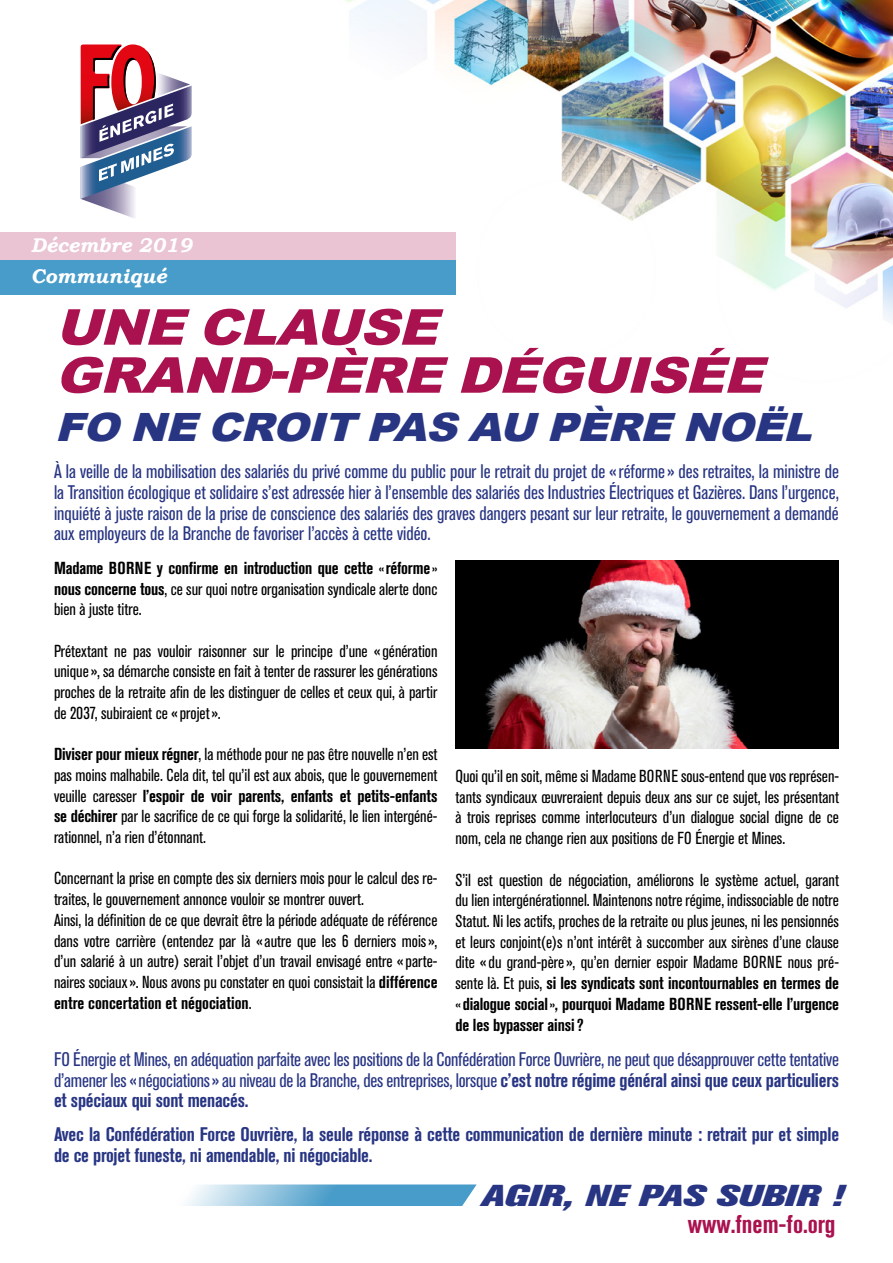
<style>
.page{position:relative;width:893px;height:1263px;background:#fff}
.page>*{position:absolute;margin:0;border:0;box-sizing:border-box;transform-origin:0 0}
.t1{font:italic 900 49.5px/48px "Arial";color:#aa114f;scale:1.1 1}
.t2{font:italic 900 39px "Arial";color:#283583;scale:1.1 1}
.t3{font:italic 800 30px "Akzidenz Grotesk Pro";color:#283583;scale:1.4 1}
.t4{font:700 condensed 25.5px "Akzidenz Grotesk Pro";color:#aa114f}
.t5{font:italic 700 19.8px "Bookman Old Style";color:#fff}
.t6{font:condensed 19.5px/20.7px "Akzidenz Grotesk Pro";letter-spacing:-.01em;color:#283583;text-align:justify}
.t7{font:700 condensed 19.5px/20.7px "Akzidenz Grotesk Pro";letter-spacing:-.01em;color:#283583}
.t8{font:condensed 17.25px/20.7px "Akzidenz Grotesk Pro";color:#000;text-align:justify}
.t9{font:700 condensed 17.25px/20.7px "Akzidenz Grotesk Pro";letter-spacing:-.01em;color:#000;text-align:justify}
.s1{font-weight:400}
.s2{font-weight:700}
</style>
<div class="page">
<svg style="left:186px;top:1184px;width:291px;height:22px;background:#7db8d8"></svg>
<img style="left:214px;top:0;width:679px;height:323px">
<svg style="left:80px;top:44px;width:112px;height:174px"></svg>
<div style="left:0;top:260px;width:455px;height:34px;background:#489cc9"></div>
<div style="left:0;top:232px;width:455px;height:28px;background:#eac4d3"></div>
<img style="left:455px;top:561px;width:384px;height:187px">
<p class="t5" style="left:31px;top:231px;width:163px">Décembre 2019</p>
<p class="t5" style="left:31px;top:261px;width:137px">Communiqué</p>
<h1 class="t1" style="left:55px;top:301px;width:661px">UNE CLAUSE<br>GRAND-PÈRE DÉGUISÉE</h1>
<h2 class="t2" style="left:55px;top:398px;width:703px">FO NE CROIT PAS AU PÈRE NOËL</h2>
<p class="t6" style="left:54px;top:460px;width:786px">À la veille de la mobilisation des salariés du privé comme du public pour le retrait du projet de «réforme» des retraites, la ministre de la Transition écologique et solidaire s’est adressée hier à l’ensemble des salariés des Industries Électriques et Gazières. Dans l’urgence, inquiété à juste raison de la prise de conscience des salariés des graves dangers pesant sur leur retraite, le gouvernement a demandé aux employeurs de la Branche de favoriser l’accès à cette vidéo.</p>
<p class="t9" style="left:54px;top:557px;width:385px">Madame BORNE y confirme en introduction que cette «réforme» nous concerne tous<span class="s1">, ce sur quoi notre organisation syndicale alerte donc bien à juste titre.</span></p>
<p class="t8" style="left:54px;top:640px;width:385px">Prétextant ne pas vouloir raisonner sur le principe d’une «génération unique», sa démarche consiste en fait à tenter de rassurer les générations proches de la retraite afin de les distinguer de celles et ceux qui, à partir de 2037, subiraient ce «projet».</p>
<p class="t8" style="left:54px;top:743px;width:385px"><span class="s2">Diviser pour mieux régner</span>, la méthode pour ne pas être nouvelle n’en est pas moins malhabile. Cela dit, tel qu’il est aux abois, que le gouvernement veuille caresser <span class="s2">l’espoir de voir parents, enfants et petits-enfants se déchirer</span> par le sacrifice de ce qui forge la solidarité, le lien intergéné&shy;rationnel, n’a rien d’étonnant.</p>
<p class="t8" style="left:54px;top:868px;width:385px;text-align:left">Concernant la prise en compte des six derniers mois pour le calcul des re&shy;traites, le gouvernement annonce vouloir se montrer ouvert.<br>Ainsi, la définition de ce que devrait être la période adéquate de référence dans votre carrière (entendez par là «autre que les 6 derniers mois», d’un salarié à un autre) serait l’objet d’un travail envisagé entre «parte&shy;naires sociaux». Nous avons pu constater en quoi consistait la <span class="s2">différence entre concertation et négociation</span>.</p>
<p class="t8" style="left:455px;top:765px;width:385px">Quoi qu’il en soit, même si Madame BORNE sous-entend que vos représen&shy;tants syndicaux œuvreraient depuis deux ans sur ce sujet, les présentant à trois reprises comme interlocuteurs d’un dialogue social digne de ce nom, cela ne change rien aux positions de FO Énergie et Mines.</p>
<p class="t8" style="left:455px;top:869px;width:385px">S’il est question de négociation, améliorons le système actuel, garant du lien intergénérationnel. Maintenons notre régime, indissociable de notre Statut. Ni les actifs, proches de la retraite ou plus jeunes, ni les pensionnés et leurs conjoint(e)s n’ont intérêt à succomber aux sirènes d’une clause dite «du grand-père», qu’en dernier espoir Madame BORNE nous pré&shy;sente là. Et puis, <span class="s2">si les syndicats sont incontournables en termes de « dialogue social», pourquoi Madame BORNE ressent-elle l’urgence de les bypasser ainsi ?</span></p>
<p class="t6" style="left:54px;top:1048px;width:786px">FO Énergie et Mines, en adéquation parfaite avec les positions de la Confédération Force Ouvrière, ne peut que désapprouver cette tentative d’amener les «négociations» au niveau de la Branche, des entreprises, lorsque <span class="s2">c’est notre régime général ainsi que ceux particuliers et spéciaux qui sont menacés.</span></p>
<p class="t7" style="left:54px;top:1123px;width:786px">Avec la Confédération Force Ouvrière, la seule réponse à cette communication de dernière minute : retrait pur et simple de ce projet funeste, ni amendable, ni négociable.</p>
<h3 class="t3" style="left:481px;top:1176px;width:260px">AGIR, NE PAS SUBIR !</h3>
<h3 class="t4" style="left:688px;top:1208px;width:149px">www.fnem-fo.org</h3>
</div>
